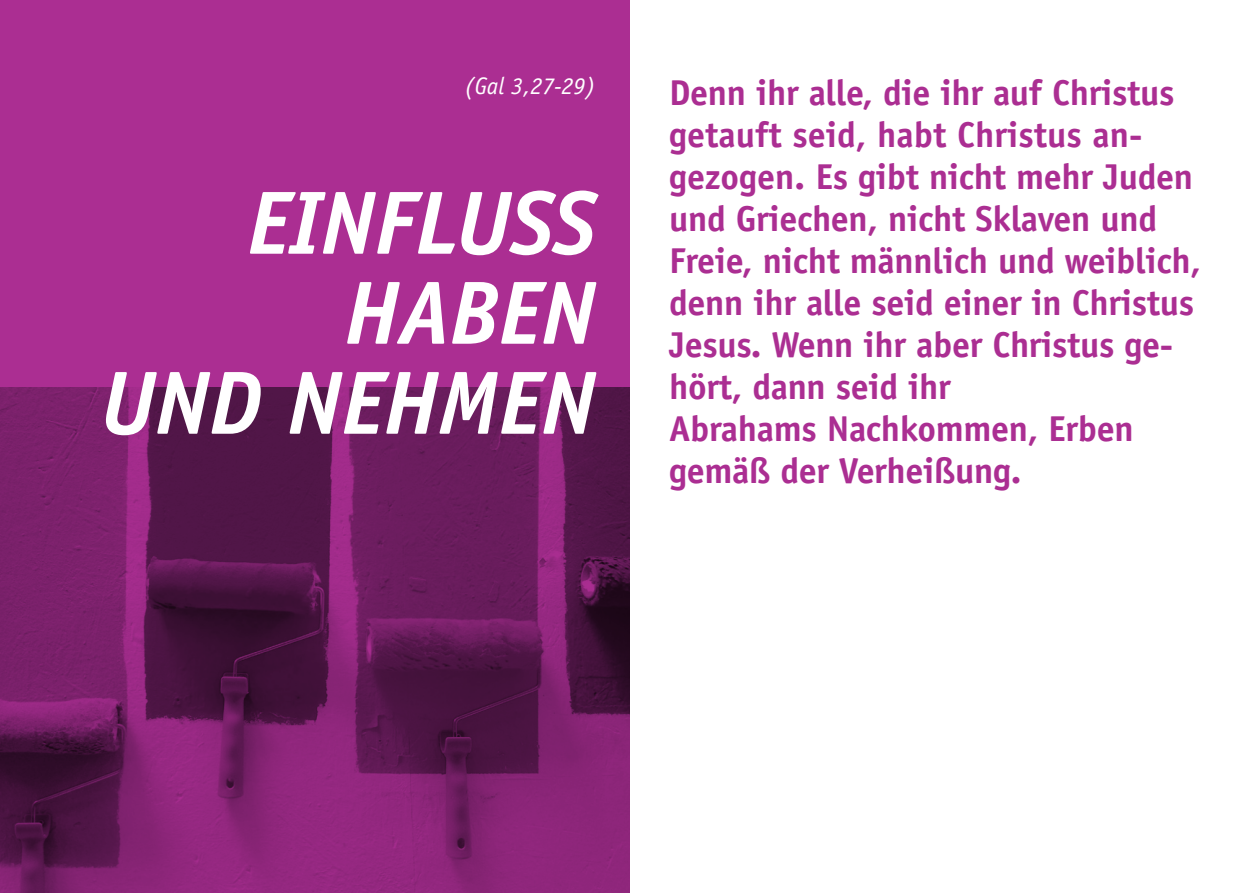
<style>
.page{position:relative;width:1259px;height:893px;background:#fff}
.page>*{position:absolute;margin:0;border:0;box-sizing:border-box;transform-origin:0 0}
.t1{font:italic 700 90px/90px "Officina Sans";letter-spacing:-.01em;color:#fff;text-align:right}
.t2{font:700 36px/42px "Officina Sans";letter-spacing:-.01em;color:#ab2e92}
.t3{font:italic 24px "Officina Sans";color:#fff}
</style>
<div class="page">
<svg style="left:0;top:0;width:629px;height:893px;background:#872475"></svg>
<p class="t3" style="left:465px;top:72px;width:133px">(Gal 3,27-29)</p>
<p class="t2" style="left:669px;top:71px;width:533px">Denn ihr alle, die ihr auf Christus getauft seid, habt Christus an&shy;gezogen. Es gibt nicht mehr Juden und Griechen, nicht Sklaven und<br>Freie, nicht männlich und weiblich, denn ihr alle seid einer in Christus<br>Jesus. Wenn ihr aber Christus ge&shy;hört, dann seid ihr<br>Abrahams Nachkommen, Erben gemäß der Verheißung.</p>
<h1 class="t1" style="left:101px;top:178px;width:497px">EINFLUSS<br>HABEN<br>UND NEHMEN</h1>
</div>
